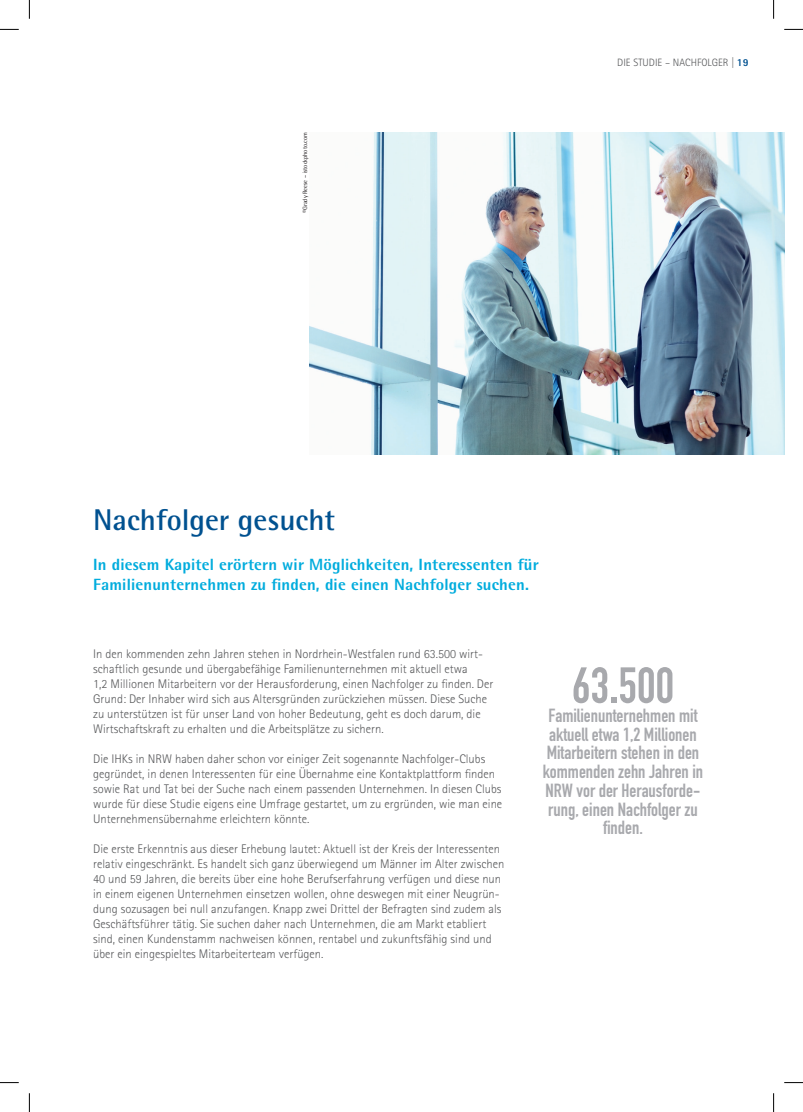
<style>
.page{position:relative;width:803px;height:1112px;background:#fff}
.page>*{position:absolute;margin:0;border:0;box-sizing:border-box;transform-origin:0 0}
.t1{font:50px "DIN Engschrift";color:#a8a9ad}
.t2{font:700 30px "Rotis Semi Sans";color:#005190}
.t3{font:18.75px/18.8px "DIN Engschrift";color:#a8a9ad;text-align:center}
.t4{font:800 16.25px/20px "Rotis Semi Sans";letter-spacing:.01em;color:#00acdd}
.t5{font:300 12.5px/15px "AT Rotis Sans Serif";color:#57585a}
.t6{font:300 10.62px "AT Rotis Sans Serif";letter-spacing:.005em;color:#57585a}
.t7{font:6.25px "Rotis Semi Sans";color:#231f20}
.s1{font-weight:800;color:#005190}
</style>
<div class="page">
<img style="left:309px;top:133px;width:475px;height:321px">
<svg style="left:0;top:29px;width:19px;height:1px"></svg>
<svg style="left:784px;top:29px;width:19px;height:1px"></svg>
<svg style="left:0;top:1082px;width:19px;height:1px"></svg>
<svg style="left:784px;top:1082px;width:19px;height:1px"></svg>
<svg style="left:29px;top:0;width:1px;height:19px"></svg>
<svg style="left:29px;top:1093px;width:1px;height:18px"></svg>
<svg style="left:773px;top:0;width:1px;height:19px"></svg>
<svg style="left:773px;top:1093px;width:1px;height:18px"></svg>
<p class="t7" style="left:301px;top:213px;width:83px;rotate:-90deg">©Grady Reese – istockphoto.com</p>
<p class="t6" style="left:617px;top:56px;width:133px">DIE STUDIE – NACHFOLGER | <span class="s1">19</span></p>
<h2 class="t2" style="left:93px;top:501px;width:243px">Nachfolger gesucht</h2>
<h3 class="t4" style="left:93px;top:553px;width:447px">In diesem Kapitel erörtern wir Möglichkeiten, Interessenten für<br>Familienunternehmen zu finden, die einen Nachfolger suchen.</h3>
<p class="t5" style="left:93px;top:645px;width:402px">In den kommenden zehn Jahren stehen in Nordrhein-Westfalen rund 63.500 wirt&shy;schaftlich gesunde und übergabefähige Familienunternehmen mit aktuell etwa<br>1,2 Millionen Mitarbeitern vor der Herausforderung, einen Nachfolger zu finden. Der Grund: Der Inhaber wird sich aus Altersgründen zurückziehen müssen. Diese Suche zu unterstützen ist für unser Land von hoher Bedeutung, geht es doch darum, die Wirtschaftskraft zu erhalten und die Arbeitsplätze zu sichern.</p>
<p class="t5" style="left:93px;top:750px;width:411px">Die IHKs in NRW haben daher schon vor einiger Zeit sogenannte Nachfolger-Clubs gegründet, in denen Interessenten für eine Übernahme eine Kontaktplattform finden sowie Rat und Tat bei der Suche nach einem passenden Unternehmen. In diesen Clubs wurde für diese Studie eigens eine Umfrage gestartet, um zu ergründen, wie man eine Unternehmensübernahme erleichtern könnte.</p>
<p class="t5" style="left:93px;top:840px;width:413px">Die erste Erkenntnis aus dieser Erhebung lautet: Aktuell ist der Kreis der Interessenten relativ eingeschränkt. Es handelt sich ganz überwiegend um Männer im Alter zwischen 40 und 59 Jahren, die bereits über eine hohe Berufserfahrung verfügen und diese nun in einem eigenen Unternehmen einsetzen wollen, ohne deswegen mit einer Neugrün&shy;dung sozusagen bei null anzufangen. Knapp zwei Drittel der Befragten sind zudem als Geschäftsführer tätig. Sie suchen daher nach Unternehmen, die am Markt etabliert sind, einen Kundenstamm nachweisen können, rentabel und zukunftsfähig sind und über ein eingespieltes Mitarbeiterteam verfügen.</p>
<h1 class="t1" style="left:572px;top:656px;width:104px">63.500</h1>
<h3 class="t3" style="left:543px;top:705px;width:162px">Familienunternehmen mit aktuell etwa 1,2 Millionen<br>Mitarbeitern stehen in den kommenden zehn Jahren in<br>NRW vor der Herausforde&shy;rung, einen Nachfolger zu finden.</h3>
</div>
